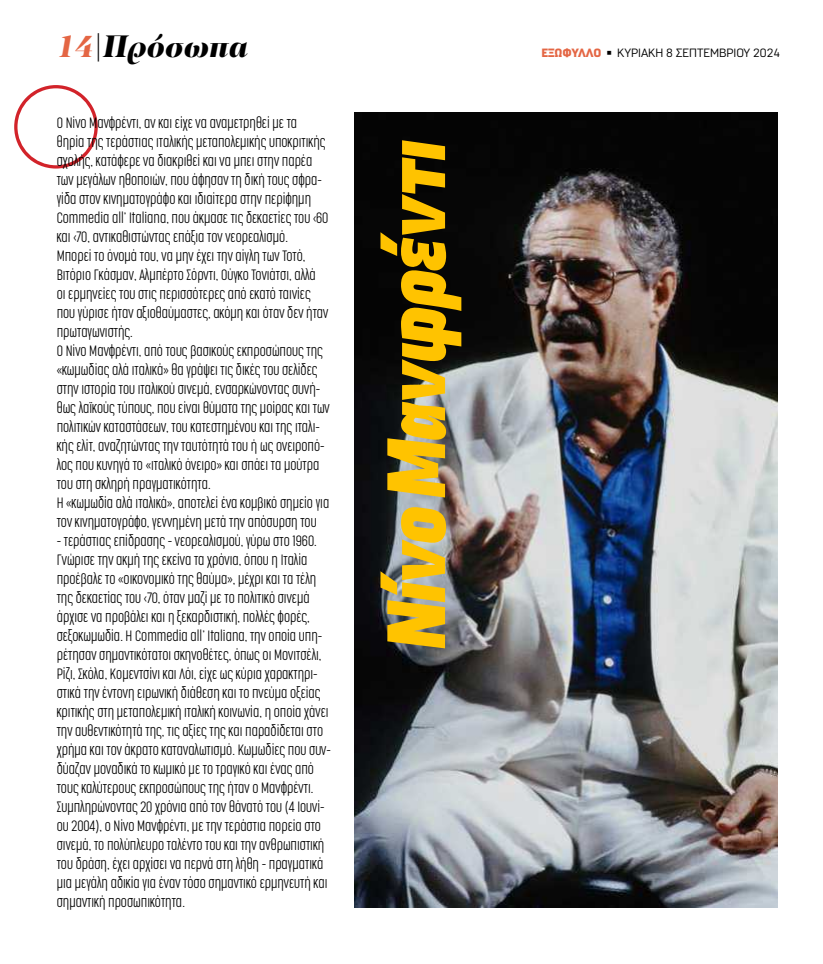
<style>
.page{position:relative;width:823px;height:964px;background:#fff}
.page>*{position:absolute;margin:0;border:0;box-sizing:border-box;transform-origin:0 0}
.t1{font:italic 900 88px "Ropa Sans Pro";color:#ffc300}
.t2{font:italic 900 32px "PF Regal Display Pro";color:#000}
.t3{font:200 14px/19px "Cocogoose Compressed";color:#000}
.t4{font:12px "Normative Pro";color:#000}
.s1{color:#e46644}
.s2{font-weight:900;color:#e46644}
</style>
<div class="page">
<svg style="left:14px;top:85px;width:84px;height:84px"></svg>
<img style="left:354px;top:112px;width:422px;height:795px">
<h2 class="t2" style="left:57px;top:26px;width:193px"><span class="s1">14</span>|Πρόσωπα</h2>
<p class="t3" style="left:57px;top:113px;width:274px">Ο Νίνο Μανφρέντι, αν και είχε να αναμετρηθεί με τα<br>θηρία της τεράστιας ιταλικής μεταπολεμικής υποκριτικής σχολής, κατάφερε να διακριθεί και να μπει στην παρέα των μεγάλων ηθοποιών, που άφησαν τη δική τους σφρα&shy;γίδα στον κινηματογράφο και ιδιαίτερα στην περίφημη Commedia all’ Italiana, που άκμασε τις δεκαετίες του ‹60 και ‹70, αντικαθιστώντας επάξια τον νεορεαλισμό.<br>Μπορεί το όνομά του, να μην έχει την αίγλη των Τοτό, Βιτόριο Γκάσμαν, Αλμπέρτο Σόρντι, Ούγκο Τονιάτσι, αλλά<br>οι ερμηνείες του στις περισσότερες από εκατό ταινίες που γύρισε ήταν αξιοθαύμαστες, ακόμη και όταν δεν ήταν πρωταγωνιστής.<br>Ο Νίνο Μανφρέντι, από τους βασικούς εκπροσώπους της «κωμωδίας αλά ιταλικά» θα γράψει τις δικές του σελίδες στην ιστορία του ιταλικού σινεμά, ενσαρκώνοντας συνή&shy;θως λαϊκούς τύπους, που είναι θύματα της μοίρας και των πολιτικών καταστάσεων, του κατεστημένου και της ιταλι&shy;κής ελίτ, αναζητώντας την ταυτότητά του ή ως ονειροπό&shy;λος που κυνηγά το «ιταλικό όνειρο» και σπάει τα μούτρα του στη σκληρή πραγματικότητα.<br>Η «κωμωδία αλά ιταλικά», αποτελεί ένα κομβικό σημείο για τον κινηματογράφο, γεννημένη μετά την απόσυρση του</p>
<p class="t3" style="left:57px;top:531px;width:275px">- τεράστιας επίδρασης - νεορεαλισμού, γύρω στο 1960.<br>Γνώρισε την ακμή της εκείνα τα χρόνια, όπου η Ιταλία προέβαλε το «οικονομικό της θαύμα», μέχρι και τα τέλη της δεκαετίας του ‹70, όταν μαζί με το πολιτικό σινεμά άρχισε να προβάλει και η ξεκαρδιστική, πολλές φορές, σεξοκωμωδία. Η Commedia all’ Italiana, την οποία υπη&shy;ρέτησαν σημαντικότατοι σκηνοθέτες, όπως οι Μονιτσέλι, Ρίζι, Σκόλα, Κομεντσίνι και Λόι, είχε ως κύρια χαρακτηρι&shy;στικά την έντονη ειρωνική διάθεση και το πνεύμα οξείας κριτικής στη μεταπολεμική ιταλική κοινωνία, η οποία χάνει την αυθεντικότητά της, τις αξίες της και παραδίδεται στο χρήμα και τον άκρατο καταναλωτισμό. Κωμωδίες που συν&shy;δύαζαν μοναδικά το κωμικό με το τραγικό και ένας από τους καλύτερους εκπροσώπους της ήταν ο Μανφρέντι.<br>Συμπληρώνοντας 20 χρόνια από τον θάνατό του (4 Ιουνί&shy;ου 2004), ο Νίνο Μανφρέντι, με την τεράστια πορεία στο σινεμά, το πολύπλευρο ταλέντο του και την ανθρωπιστική του δράση, έχει αρχίσει να περνά στη λήθη - πραγματικά μια μεγάλη αδικία για έναν τόσο σημαντικό ερμηνευτή και σημαντική προσωπικότητα.</p>
<h1 class="t1" style="left:362px;top:648px;width:510px;rotate:-90deg">Νίνο Μανφρέντι</h1>
<p class="t4" style="left:541px;top:46px;width:240px"><span class="s2">ΕΞΩΦΥΛΛΟ</span> ◾ ΚΥΡΙΑΚΗ 8 ΣΕΠΤΕΜΒΡΙΟΥ 2024</p>
</div>
